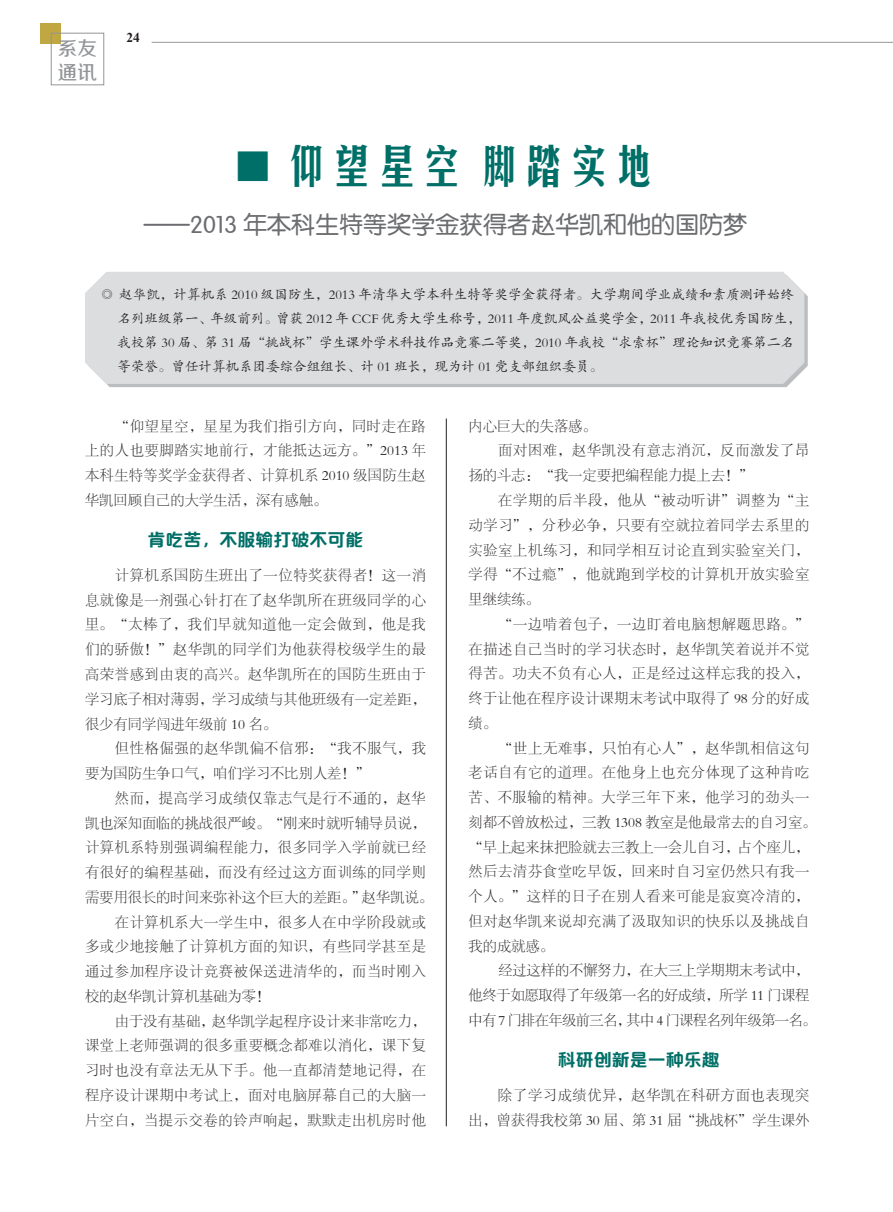
<style>
.page{position:relative;width:893px;height:1212px;background:#fff}
.page>*{position:absolute;margin:0;border:0;box-sizing:border-box;transform-origin:0 0}
.t1{font:45px "FZMHJW GB1 0";color:#006f67}
.t2{font:24px "FZY3 JW GB1 0";color:#6c6d70}
.t3{font:19.5px/23.4px "FZZZHUNHJW GB1 0";color:#939598}
.t4{font:18px "FZPSCHJW GB1 0";color:#006f67}
.t5{font:14.25px/24.8px "FZSYJW GB1 0";letter-spacing:.045em;color:#231f20;text-align:justify}
.t6{font:14.25px "FZSYJW GB1 0";color:#231f20}
.t7{font:14.25px/24.8px "FZSYJW GB1 0";letter-spacing:.025em;color:#231f20}
.t8{font:14.25px "FZSYJW GB1 0";letter-spacing:-.04em;color:#231f20}
.t9{font:14.25px "FZSYJW GB1 0";letter-spacing:-.02em;color:#231f20}
.t10{font:14.25px "FZSYJW GB1 0";letter-spacing:.02em;color:#231f20}
.t11{font:14.25px "FZSYJW GB1 0";letter-spacing:-.005em;color:#231f20}
.t12{font:13.5px/24px "FZKTJW GB1 0";color:#231f20}
.t13{font:700 13.5px "Times New Roman";color:#231f20}
.s1{font-size:37.5px}
</style>
<div class="page">
<div style="left:41px;top:23px;width:20px;height:21px;background:#c0a741"></div>
<div style="left:51px;top:33px;width:53px;height:52px;border:1px solid #939598"></div>
<hr style="left:152px;top:42px;width:741px;height:1px;background:#939598">
<svg style="left:107px;top:292px;width:701px;height:95px;background:#c0c1c4"></svg>
<div style="left:85px;top:272px;width:719px;height:112px;background:#dcdddf"></div>
<hr style="left:446px;top:418px;width:1px;height:708px;background:#231f20">
<h3 class="t3" style="left:58px;top:38px;width:40px">系友通讯</h3>
<p class="t13" style="left:126px;top:28px;width:15px">24</p>
<h1 class="t1" style="left:234px;top:142px;width:424px"><span class="s1">■</span> 仰望星空 脚踏实地</h1>
<h2 class="t2" style="left:144px;top:212px;width:605px">——2013 年本科生特等奖学金获得者赵华凯和他的国防梦</h2>
<p class="t12" style="left:118px;top:282px;width:685px;text-indent:-17px">◎ 赵华凯，计算机系 2010 级国防生，2013 年清华大学本科生特等奖学金获得者。大学期间学业成绩和素质测评始终名列班级第一、年级前列。曾获 2012 年 CCF 优秀大学生称号，2011 年度凯风公益奖学金，2011 年我校优秀国防生，我校第 30 届、第 31 届“挑战杯”学生课外学术科技作品竞赛二等奖，2010 年我校“求索杯”理论知识竞赛第二名等荣誉。曾任计算机系团委综合组组长、计 01 班长，现为计 01 党支部组织委员。</p>
<p class="t5" style="left:85px;top:414px;width:342px;text-indent:30px">“仰望星空，星星为我们指引方向，同时走在路上的人也要脚踏实地前行，才能抵达远方。”2013 年本科生特等奖学金获得者、计算机系 2010 级国防生赵华凯回顾自己的大学生活，深有感触。</p>
<p class="t4" style="left:147px;top:530px;width:217px">肯吃苦，不服输打破不可能</p>
<p class="t5" style="left:85px;top:563px;width:342px;text-indent:30px">计算机系国防生班出了一位特奖获得者！这一消息就像是一剂强心针打在了赵华凯所在班级同学的心里。“太棒了，我们早就知道他一定会做到，他是我们的骄傲！”赵华凯的同学们为他获得校级学生的最高荣誉感到由衷的高兴。赵华凯所在的国防生班由于学习底子相对薄弱，学习成绩与其他班级有一定差距，很少有同学闯进年级前 10 名。</p>
<p class="t7" style="left:85px;top:736px;width:342px;text-indent:30px">但性格倔强的赵华凯偏不信邪：“我不服气，我要为国防生争口气，咱们学习不比别人差！”</p>
<p class="t5" style="left:115px;top:786px;width:313px">然而，提高学习成绩仅靠志气是行不通的，赵华</p>
<p class="t6" style="left:85px;top:815px;width:342px">凯也深知面临的挑战很严峻。“刚来时就听辅导员说，</p>
<p class="t5" style="left:85px;top:835px;width:342px">计算机系特别强调编程能力，很多同学入学前就已经</p>
<p class="t5" style="left:85px;top:860px;width:342px">有很好的编程基础，而没有经过这方面训练的同学则</p>
<p class="t6" style="left:85px;top:889px;width:350px">需要用很长的时间来弥补这个巨大的差距。”赵华凯说。</p>
<p class="t5" style="left:115px;top:910px;width:313px">在计算机系大一学生中，很多人在中学阶段就或</p>
<p class="t5" style="left:85px;top:934px;width:342px">多或少地接触了计算机方面的知识，有些同学甚至是</p>
<p class="t5" style="left:85px;top:959px;width:342px">通过参加程序设计竞赛被保送进清华的，而当时刚入</p>
<p class="t6" style="left:85px;top:988px;width:187px">校的赵华凯计算机基础为零！</p>
<p class="t6" style="left:115px;top:1013px;width:313px">由于没有基础，赵华凯学起程序设计来非常吃力，</p>
<p class="t5" style="left:85px;top:1033px;width:342px">课堂上老师强调的很多重要概念都难以消化，课下复</p>
<p class="t5" style="left:85px;top:1058px;width:342px">习时也没有章法无从下手。他一直都清楚地记得，在</p>
<p class="t5" style="left:85px;top:1083px;width:342px">程序设计课期中考试上，面对电脑屏幕自己的大脑一</p>
<p class="t5" style="left:85px;top:1108px;width:342px">片空白，当提示交卷的铃声响起，默默走出机房时他</p>
<p class="t6" style="left:468px;top:418px;width:130px">内心巨大的失落感。</p>
<p class="t5" style="left:498px;top:439px;width:313px">面对困难，赵华凯没有意志消沉，反而激发了昂</p>
<p class="t6" style="left:468px;top:468px;width:286px">扬的斗志：“我一定要把编程能力提上去！”</p>
<p class="t5" style="left:498px;top:488px;width:313px">在学期的后半段，他从“被动听讲”调整为“主</p>
<p class="t5" style="left:468px;top:513px;width:342px">动学习”，分秒必争，只要有空就拉着同学去系里的</p>
<p class="t5" style="left:468px;top:538px;width:342px">实验室上机练习，和同学相互讨论直到实验室关门，</p>
<p class="t5" style="left:468px;top:562px;width:342px">学得“不过瘾”，他就跑到学校的计算机开放实验室</p>
<p class="t5" style="left:468px;top:587px;width:73px">里继续练。</p>
<p class="t5" style="left:498px;top:612px;width:313px">“一边啃着包子，一边盯着电脑想解题思路。”</p>
<p class="t5" style="left:468px;top:637px;width:342px">在描述自己当时的学习状态时，赵华凯笑着说并不觉</p>
<p class="t5" style="left:468px;top:661px;width:342px">得苦。功夫不负有心人，正是经过这样忘我的投入，</p>
<p class="t10" style="left:468px;top:691px;width:342px">终于让他在程序设计课期末考试中取得了 98 分的好成</p>
<p class="t5" style="left:468px;top:711px;width:30px">绩。</p>
<p class="t5" style="left:498px;top:736px;width:313px">“世上无难事，只怕有心人”，赵华凯相信这句</p>
<p class="t5" style="left:468px;top:760px;width:342px">老话自有它的道理。在他身上也充分体现了这种肯吃</p>
<p class="t5" style="left:468px;top:785px;width:342px">苦、不服输的精神。大学三年下来，他学习的劲头一</p>
<p class="t6" style="left:468px;top:814px;width:350px">刻都不曾放松过，三教 1308 教室是他最常去的自习室。</p>
<p class="t6" style="left:468px;top:839px;width:342px">“早上起来抹把脸就去三教上一会儿自习，占个座儿，</p>
<p class="t5" style="left:468px;top:859px;width:342px">然后去清芬食堂吃早饭，回来时自习室仍然只有我一</p>
<p class="t5" style="left:468px;top:884px;width:342px">个人。”这样的日子在别人看来可能是寂寞冷清的，</p>
<p class="t5" style="left:468px;top:909px;width:342px">但对赵华凯来说却充满了汲取知识的快乐以及挑战自</p>
<p class="t5" style="left:468px;top:934px;width:87px">我的成就感。</p>
<p class="t11" style="left:498px;top:963px;width:313px">经过这样的不懈努力，在大三上学期期末考试中，</p>
<p class="t9" style="left:468px;top:988px;width:342px">他终于如愿取得了年级第一名的好成绩，所学 11 门课程</p>
<p class="t8" style="left:468px;top:1012px;width:350px">中有 7 门排在年级前三名，其中 4 门课程名列年级第一名。</p>
<p class="t4" style="left:558px;top:1049px;width:163px">科研创新是一种乐趣</p>
<p class="t5" style="left:468px;top:1083px;width:342px;text-align:right">除了学习成绩优异，赵华凯在科研方面也表现突<br>出，曾获得我校第 30 届、第 31 届“挑战杯”学生课外</p>
</div>
